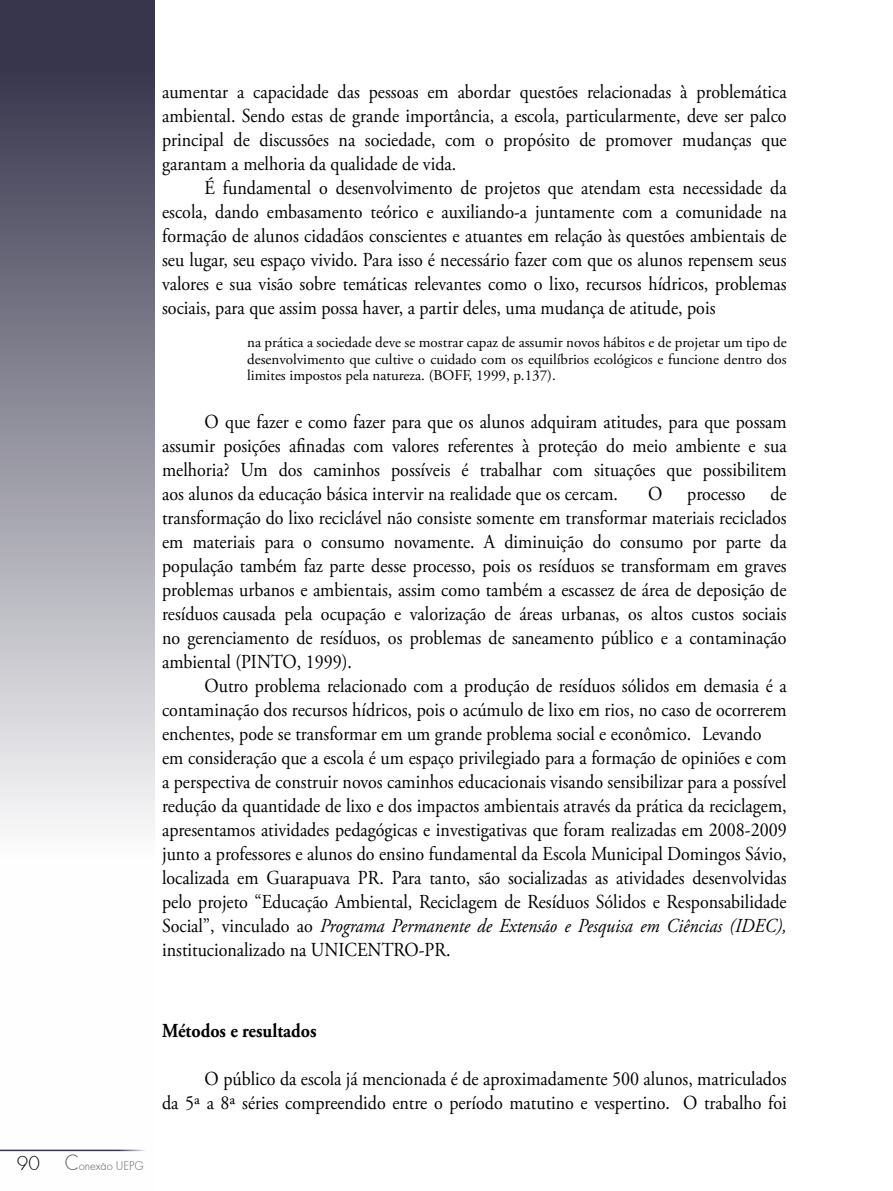
<style>
.page{position:relative;width:893px;height:1191px;background:#fff}
.page>*{position:absolute;margin:0;border:0;box-sizing:border-box;transform-origin:0 0}
.t1{font:19.8px/24px "Adobe Garamond Pro";color:#000;text-align:justify;scale:.91 1}
.t2{font:700 19.8px "Adobe Garamond Pro";color:#000;scale:.91 1}
.t3{font:15px/16.5px "Adobe Garamond Pro";color:#000;text-align:justify}
.t4{font:13.2px "Futura TEE Ligh";color:#58585a;scale:.91 1}
.s1{font-style:italic}
.s2{font-size:21px;color:#000}
.s3{font-size:23.1px}
</style>
<div class="page">
<svg style="left:0;top:0;width:155px;height:1152px"></svg>
<hr style="left:0;top:1149px;width:149px;height:2px;background:#37364d">
<p class="t1" style="left:162px;top:81px;width:688px">aumentar a capacidade das pessoas em abordar questões relacionadas à problemática ambiental. Sendo estas de grande importância, a escola, particularmente, deve ser palco principal de discussões na sociedade, com o propósito de promover mudanças que garantam a melhoria da qualidade de vida.</p>
<p class="t1" style="left:162px;top:177px;width:688px;text-indent:43px">É fundamental o desenvolvimento de projetos que atendam esta necessidade da escola, dando embasamento teórico e auxiliando-a juntamente com a comunidade na formação de alunos cidadãos conscientes e atuantes em relação às questões ambientais de seu lugar, seu espaço vivido. Para isso é necessário fazer com que os alunos repensem seus valores e sua visão sobre temáticas relevantes como o lixo, recursos hídricos, problemas sociais, para que assim possa haver, a partir deles, uma mudança de atitude, pois</p>
<p class="t3" style="left:247px;top:335px;width:541px">na prática a sociedade deve se mostrar capaz de assumir novos hábitos e de projetar um tipo de desenvolvimento que cultive o cuidado com os equilíbrios ecológicos e funcione dentro dos limites impostos pela natureza. (BOFF, 1999, p.137).</p>
<p class="t1" style="left:162px;top:411px;width:688px;text-indent:43px">O que fazer e como fazer para que os alunos adquiram atitudes, para que possam assumir posições afinadas com valores referentes à proteção do meio ambiente e sua melhoria? Um dos caminhos possíveis é trabalhar com situações que possibilitem aos alunos da educação básica intervir na realidade que os cercam.</p>
<p class="t1" style="left:162px;top:483px;width:688px;text-indent:486px">O processo de transformação do lixo reciclável não consiste somente em transformar materiais reciclados em materiais para o consumo novamente. A diminuição do consumo por parte da população também faz parte desse processo, pois os resíduos se transformam em graves problemas urbanos e ambientais, assim como também a escassez de área de deposição de resíduos causada pela ocupação e valorização de áreas urbanas, os altos custos sociais no gerenciamento de resíduos, os problemas de saneamento público e a contaminação ambiental (PINTO, 1999).</p>
<p class="t1" style="left:162px;top:674px;width:688px;text-align:left;text-indent:43px">Outro problema relacionado com a produção de resíduos sólidos em demasia é a contaminação dos recursos hídricos, pois o acúmulo de lixo em rios, no caso de ocorrerem enchentes, pode se transformar em um grande problema social e econômico. Levando em consideração que a escola é um espaço privilegiado para a formação de opiniões e com a perspectiva de construir novos caminhos educacionais visando sensibilizar para a possível redução da quantidade de lixo e dos impactos ambientais através da prática da reciclagem, apresentamos atividades pedagógicas e investigativas que foram realizadas em 2008-2009 junto a professores e alunos do ensino fundamental da Escola Municipal Domingos Sávio, localizada em Guarapuava PR. Para tanto, são socializadas as atividades desenvolvidas pelo projeto “Educação Ambiental, Reciclagem de Resíduos Sólidos e Responsabilidade Social”, vinculado ao <span class="s1">Programa Permanente de Extensão e Pesquisa em Ciências (IDEC), </span>institucionalizado na UNICENTRO-PR.</p>
<p class="t4" style="left:17px;top:1158px;width:141px"><span class="s2">90</span> <span class="s3">C</span>onexao UEPG</p>
<p class="t4" style="left:102px;top:1154px;width:4px">-</p>
<p class="t2" style="left:162px;top:1019px;width:171px">Métodos e resultados</p>
<p class="t1" style="left:162px;top:1067px;width:688px;text-align:right">O público da escola já mencionada é de aproximadamente 500 alunos, matriculados<br>da 5ª a 8ª séries compreendido entre o período matutino e vespertino. O trabalho foi</p>
</div>
